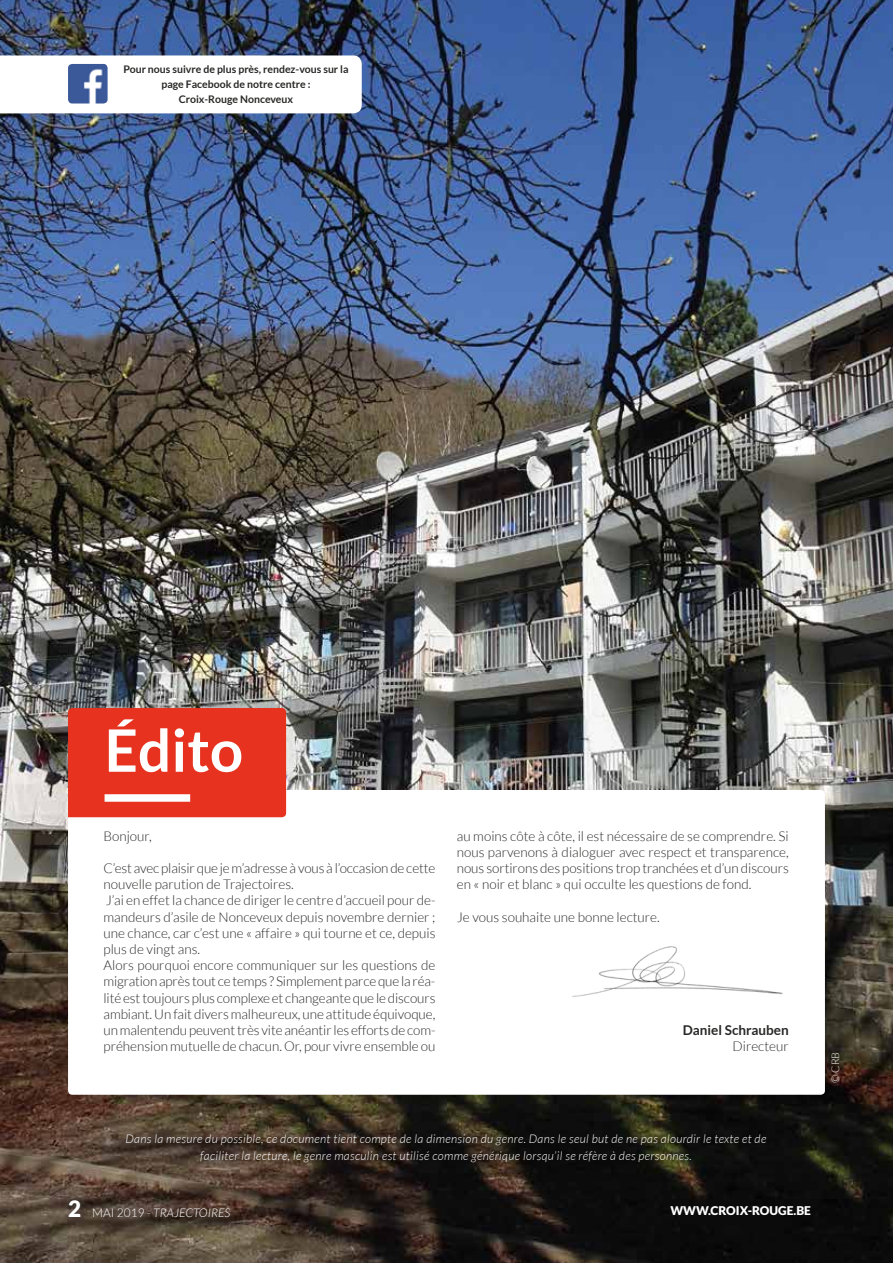
<style>
.page{position:relative;width:893px;height:1263px;background:#fff}
.page>*{position:absolute;margin:0;border:0;box-sizing:border-box;transform-origin:0 0}
.t1{font:700 58.5px "Lato";color:#fff}
.t2{font:300 13.5px/16.2px "Lato";color:#282827}
.t3{font:700 13.5px "Lato";color:#282827}
.t4{font:italic 300 12px/16.5px "Lato";letter-spacing:.025em;color:#fff;text-align:center}
.t5{font:italic 300 12px "Lato";color:#fff}
.t6{font:900 12px "Lato";color:#fff}
.t7{font:700 10.5px/15px "Lato";color:#282827;text-align:center}
.t8{font:300 10.5px "Lato";color:#fff}
.s1{font-weight:900;font-style:normal;font-size:22.5px}
.s2{font-style:normal}
</style>
<div class="page">
<img style="left:0;top:0;width:893px;height:1263px">
<div style="left:68px;top:790px;width:757px;height:305px;background:#fff;border-radius:4px"></div>
<div style="left:68px;top:708px;width:218px;height:109px;background:#e6321f"></div>
<div style="left:105px;top:794px;width:85px;height:8px;background:#fff"></div>
<div style="left:122px;top:1130px;width:655px;height:42px;background:#000;opacity:.75"></div>
<svg style="left:0;top:55px;width:362px;height:58px"></svg>
<img style="left:68px;top:64px;width:40px;height:40px">
<img style="left:572px;top:946px;width:211px;height:51px">
<p class="t7" style="left:123px;top:62px;width:227px">Pour nous suivre de plus près, rendez-vous sur la page Facebook de notre centre :<br>Croix-Rouge Nonceveux</p>
<h1 class="t1" style="left:105px;top:717px;width:140px">Édito</h1>
<p class="t2" style="left:103px;top:828px;width:50px">Bonjour,</p>
<p class="t2" style="left:103px;top:860px;width:333px">C’est avec plaisir que je m’adresse à vous à l’occasion de cette nouvelle parution de Trajectoires.<br>J’ai en effet la chance de diriger le centre d’accueil pour de&shy;mandeurs d’asile de Nonceveux depuis novembre dernier ; une chance, car c’est une « affaire » qui tourne et ce, depuis plus de vingt ans.<br>Alors pourquoi encore communiquer sur les questions de migration après tout ce temps ? Simplement parce que la réa&shy;lité est toujours plus complexe et changeante que le discours ambiant. Un fait divers malheureux, une attitude équivoque, un malentendu peuvent très vite anéantir les efforts de com&shy;préhension mutuelle de chacun. Or, pour vivre ensemble ou</p>
<p class="t2" style="left:457px;top:828px;width:333px;text-align:justify">au moins côte à côte, il est nécessaire de se comprendre. Si nous parvenons à dialoguer avec respect et transparence, nous sortirons des positions trop tranchées et d’un discours en « noir et blanc » qui occulte les questions de fond.</p>
<p class="t2" style="left:457px;top:909px;width:205px">Je vous souhaite une bonne lecture.</p>
<p class="t3" style="left:683px;top:1022px;width:107px">Daniel Schrauben</p>
<p class="t2" style="left:733px;top:1038px;width:58px">Directeur</p>
<p class="t4" style="left:126px;top:1131px;width:642px">Dans la mesure du possible, ce document tient compte de la dimension du genre. Dans le seul but de ne pas alourdir le texte et de faciliter la lecture, le genre masculin est utilisé comme générique lorsqu’il se réfère à des personnes.</p>
<p class="t5" style="left:68px;top:1206px;width:164px"><span class="s1">2</span> <span class="s2">MAI 2019 -</span> TRAJECTOIRES</p>
<p class="t6" style="left:670px;top:1204px;width:142px">WWW.CROIX-ROUGE.BE</p>
<p class="t8" style="left:830px;top:1083px;width:33px;rotate:-90deg">© CRB</p>
</div>
